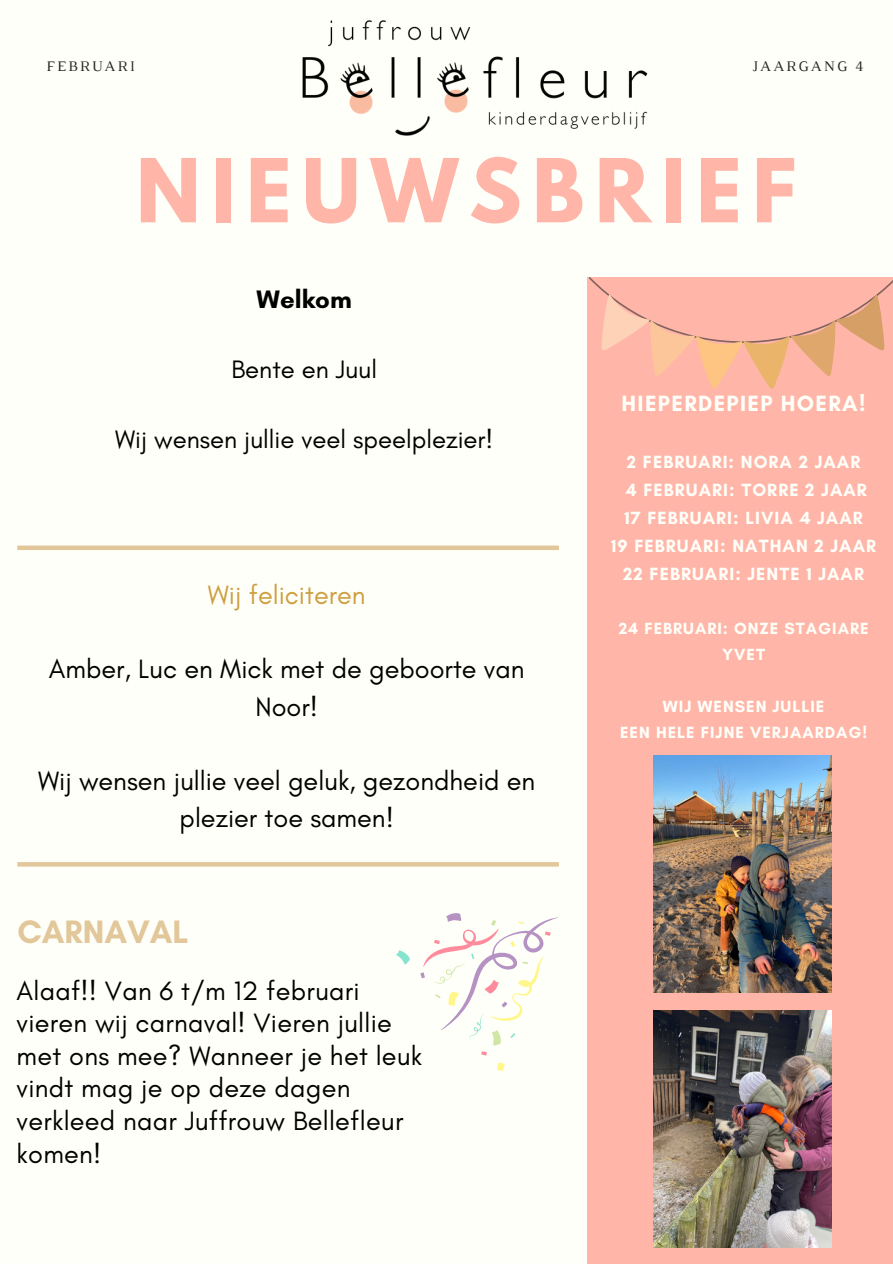
<style>
.page{position:relative;width:893px;height:1264px;background:#fff}
.page>*{position:absolute;margin:0;border:0;box-sizing:border-box;transform-origin:0 0}
.t1{font:700 78px "League Spartan";letter-spacing:.135em;color:#ffb6a9}
.t2{font:700 33px "Glacial Indifference";color:#e2c79a}
.t3{font:27px/32.7px "Glacial Indifference";letter-spacing:.01em;color:#000;text-align:center}
.t4{font:27px "Glacial Indifference";color:#ce9f41}
.t5{font:25.65px "Glacial Indifference";color:#000}
.t6{font:700 25.65px "Glacial Indifference";color:#000}
.t7{font:700 22.5px "Glacial Indifference";letter-spacing:.06em;color:#fffff9}
.t8{font:700 18px/28.2px "Glacial Indifference";letter-spacing:.06em;color:#fffff9;text-align:center}
.t9{font:700 16.5px/25.8px "Glacial Indifference";letter-spacing:.06em;color:#fffff9;text-align:center}
.t10{font:14.85px "Luthier";letter-spacing:.14em;color:#222}
</style>
<div class="page">
<div style="left:0;top:0;width:892px;height:1263px;background:#fffff9"></div>
<div style="left:587px;top:277px;width:305px;height:986px;background:#ffb6a9"></div>
<img style="left:302px;top:20px;width:346px;height:116px">
<svg style="left:589px;top:277px;width:303px;height:112px"></svg>
<div style="left:17px;top:545px;width:542px;height:5px;background:#e2c79a"></div>
<hr style="left:17px;top:862px;width:542px;height:4px;background:#e2c79a">
<img style="left:653px;top:1010px;width:178px;height:237px">
<svg style="left:481px;top:1051px;width:6px;height:4px"></svg>
<svg style="left:497px;top:1062px;width:8px;height:9px"></svg>
<svg style="left:396px;top:950px;width:13px;height:14px"></svg>
<svg style="left:420px;top:913px;width:138px;height:132px"></svg>
<img style="left:653px;top:755px;width:178px;height:237px">
<h6 class="t10" style="left:46px;top:60px;width:90px">FEBRUARI</h6>
<h6 class="t10" style="left:752px;top:60px;width:113px">JAARGANG 4</h6>
<p class="t1" style="left:136px;top:152px;width:661px">NIEUWSBRIEF</p>
<h6 class="t6" style="left:256px;top:284px;width:97px">Welkom</h6>
<p class="t5" style="left:231px;top:354px;width:147px">Bente en Juul</p>
<p class="t5" style="left:115px;top:423px;width:380px">Wij wensen jullie veel speelplezier!</p>
<h4 class="t4" style="left:208px;top:578px;width:159px">Wij feliciteren</h4>
<h4 class="t3" style="left:49px;top:650px;width:477px;line-height:37.2px">Amber, Luc en Mick met de geboorte van<br>Noor!</h4>
<h4 class="t3" style="left:38px;top:761px;width:499px;line-height:37.2px">Wij wensen jullie veel geluk, gezondheid en plezier toe samen!</h4>
<h3 class="t2" style="left:17px;top:911px;width:173px">CARNAVAL</h3>
<h4 class="t3" style="left:17px;top:973px;width:407px;text-align:left">Alaaf!! Van 6 t/m 12 februari vieren wij carnaval! Vieren jullie met ons mee? Wanneer je het leuk vindt mag je op deze dagen verkleed naar Juffrouw Bellefleur komen!</h4>
<h1 class="t7" style="left:621px;top:390px;width:245px">HIEPERDEPIEP HOERA!</h1>
<p class="t8" style="left:611px;top:447px;width:266px">2 FEBRUARI: NORA 2 JAAR<br>4 FEBRUARI: TORRE 2 JAAR<br>17 FEBRUARI: LIVIA 4 JAAR<br>19 FEBRUARI: NATHAN 2 JAAR<br>22 FEBRUARI: JENTE 1 JAAR</p>
<p class="t9" style="left:618px;top:615px;width:251px">24 FEBRUARI: ONZE STAGIARE<br>YVET</p>
<h5 class="t9" style="left:620px;top:693px;width:248px">WIJ WENSEN JULLIE<br>EEN HELE FIJNE VERJAARDAG!</h5>
</div>
